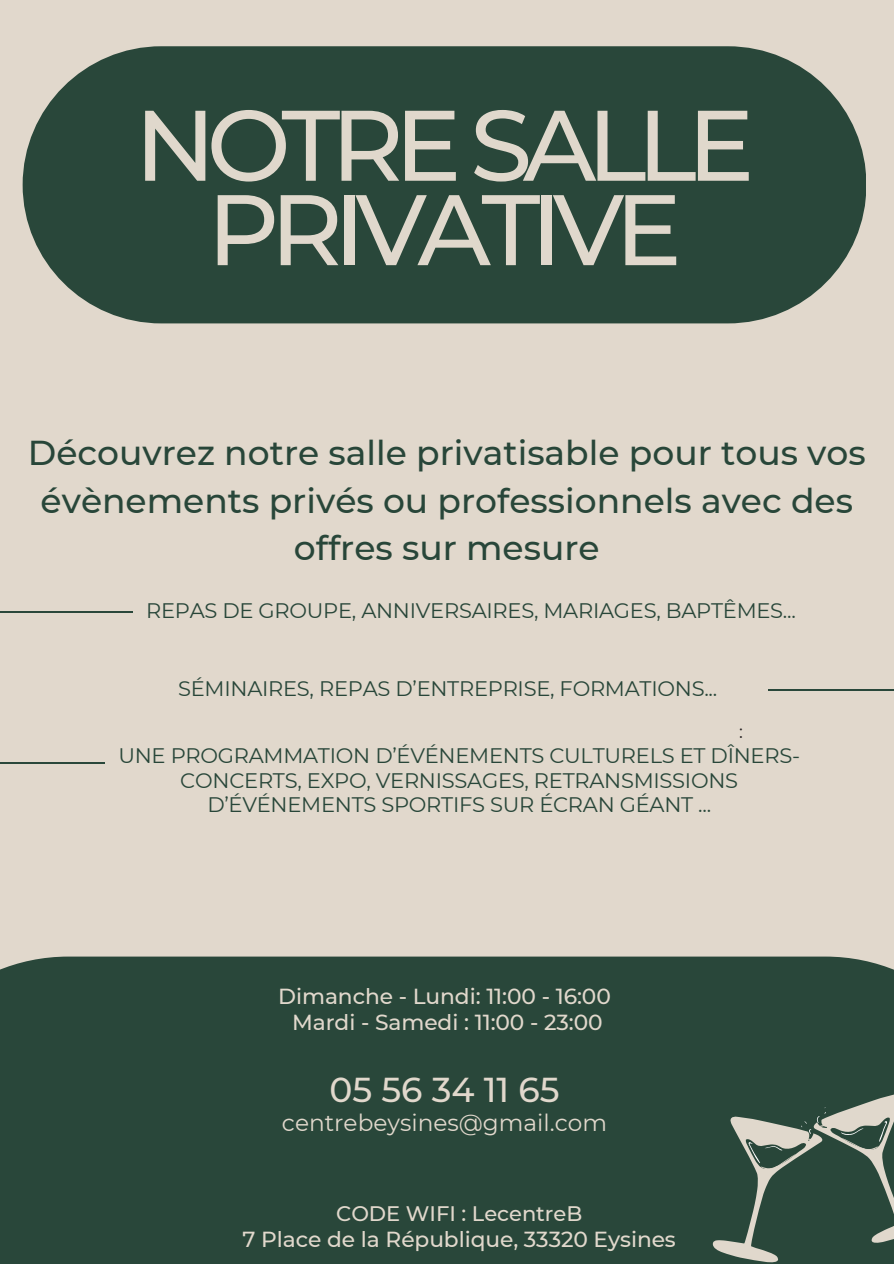
<style>
.page{position:relative;width:894px;height:1264px;background:#fff}
.page>*{position:absolute;margin:0;border:0;box-sizing:border-box;transform-origin:0 0}
.t1{font:500 99.9px/84.3px "Montserrat";letter-spacing:-.09em;color:#e0d8cc;text-align:center}
.t2{font:500 34.5px/47.2px "Montserrat";color:#284639;text-align:center}
.t3{font:500 34.5px "Montserrat";color:#e1d8cc}
.t4{font:23.25px "Montserrat";color:#e1d8cc}
.t5{font:500 21.75px/25.8px "Montserrat";letter-spacing:-.005em;color:#e1d8cc;text-align:center}
.t6{font:21px/24.8px "Montserrat";letter-spacing:-.01em;color:#284639;text-align:center}
.t7{font:500 21px "Montserrat";color:#e1d8cc}
.t8{font:18px "Montserrat";color:#231f20}
</style>
<div class="page">
<div style="left:0;top:0;width:893px;height:1263px;background:#e1d8cc"></div>
<hr style="left:0;top:611px;width:133px;height:2px;background:#29473a">
<hr style="left:0;top:762px;width:105px;height:1px;background:#29473a">
<hr style="left:767px;top:689px;width:126px;height:2px;background:#29473a">
<div style="left:0;top:956px;width:893px;height:307px;background:#29473a"></div>
<svg style="left:712px;top:1093px;width:181px;height:170px"></svg>
<svg style="left:23px;top:46px;width:842px;height:277px;background:#355144"></svg>
<h3 class="t1" style="left:135px;top:103px;width:621px">NOTRE SALLE<br>PRIVATIVE</h3>
<p class="t2" style="left:28px;top:429px;width:839px">Découvrez notre salle privatisable pour tous vos évènements privés ou professionnels avec des offres sur mesure</p>
<h3 class="t6" style="left:146px;top:598px;width:651px">REPAS DE GROUPE, ANNIVERSAIRES, MARIAGES, BAPTÊMES...</h3>
<h4 class="t6" style="left:178px;top:676px;width:540px">SÉMINAIRES, REPAS D’ENTREPRISE, FORMATIONS...</h4>
<h2 class="t8" style="left:738px;top:720px;width:5px">:</h2>
<p class="t6" style="left:118px;top:743px;width:683px">UNE PROGRAMMATION D’ÉVÉNEMENTS CULTURELS ET DÎNERS-<br>CONCERTS, EXPO, VERNISSAGES, RETRANSMISSIONS<br>D’ÉVÉNEMENTS SPORTIFS SUR ÉCRAN GÉANT ...</p>
<h3 class="t5" style="left:278px;top:983px;width:334px">Dimanche - Lundi: 11:00 - 16:00<br>Mardi - Samedi : 11:00 - 23:00</h3>
<h2 class="t3" style="left:329px;top:1068px;width:231px">05 56 34 11 65</h2>
<p class="t4" style="left:282px;top:1108px;width:326px">centrebeysines@gmail.com</p>
<h1 class="t7" style="left:336px;top:1200px;width:247px">CODE WIFI : LecentreB</h1>
<p class="t5" style="left:242px;top:1226px;width:434px">7 Place de la République, 33320 Eysines</p>
</div>
